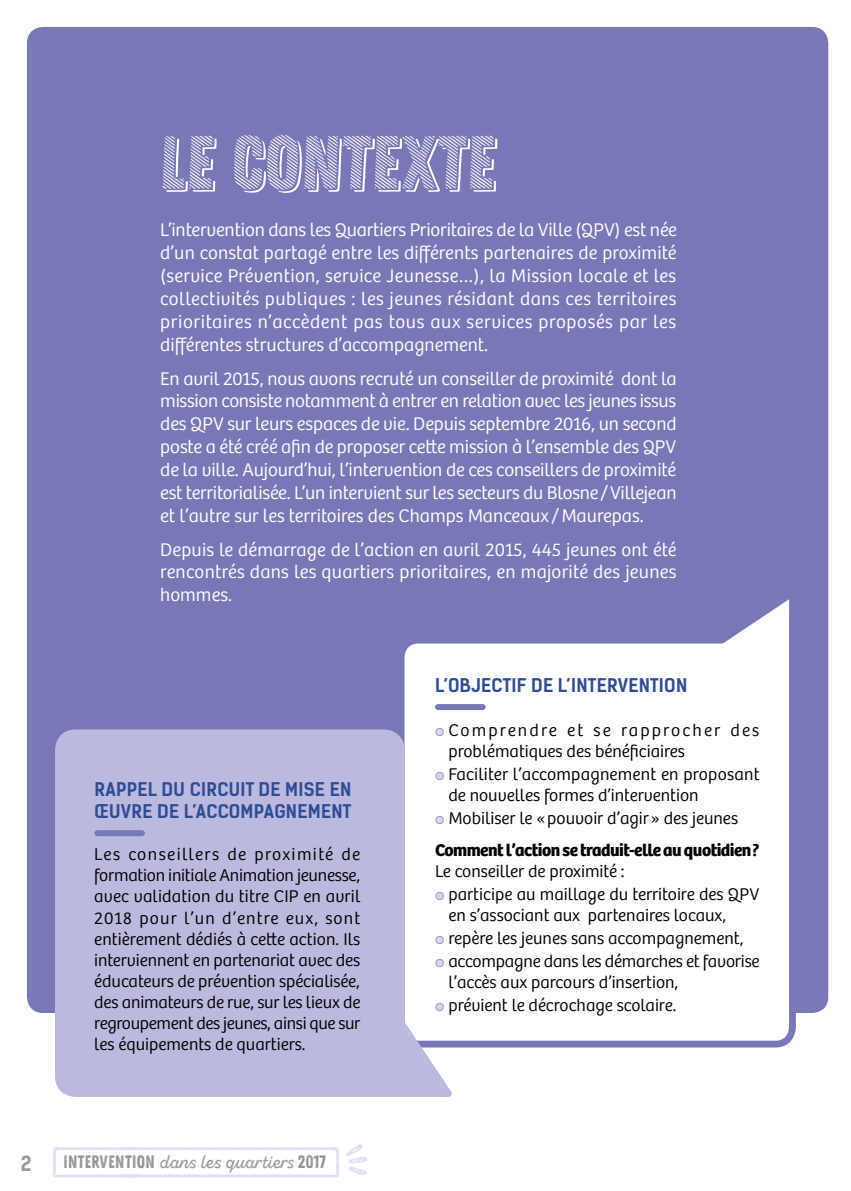
<style>
.page{position:relative;width:851px;height:1191px;background:#fff}
.page>*{position:absolute;margin:0;border:0;box-sizing:border-box;transform-origin:0 0}
.t1{font:75.6px "Zing Rust D1 Base Sh 1";color:#fff}
.t2{font:20px "Kelson Sans Bold BG";color:#9c9c9d}
.t3{font:300 19px/22.8px "Bree";color:#fff;text-align:justify}
.t4{font:18px/21.6px "Kelson Sans Bold BG";letter-spacing:.015em;color:#2e4c95}
.t5{font:18px "Zing Script Rust SB Demo Base";color:#9c9c9d}
.t6{font:300 17.6px/21.2px "Bree";color:#000}
.t7{font:700 17.6px/32.4px "Bree";letter-spacing:-.03em;color:#000}
.t8{font:300 17.6px/21.2px "Bree";letter-spacing:.095em;color:#000}
.s1{font-family:"Zing Rust D1 Base";font-style:italic;color:#000}
.s2{font-family:"Zing Rust D1 Base";color:#000}
.s3{font-family:"Freight Macro Pro";font-weight:700;font-size:19px;color:#8784bf}
.s4{font-family:"Freight Macro Pro";font-size:19px;color:#8784bf}
.s5{font-weight:300}
</style>
<div class="page">
<svg style="left:346px;top:1144px;width:21px;height:31px"></svg>
<svg style="left:53px;top:1147px;width:286px;height:30px"></svg>
<div style="left:27px;top:27px;width:801px;height:986px;background:#7978b7;border-radius:16px"></div>
<svg style="left:404px;top:599px;width:392px;height:449px"></svg>
<svg style="left:55px;top:726px;width:400px;height:371px"></svg>
<div style="left:438px;top:704px;width:44px;height:6px;background:#7978b7"></div>
<div style="left:97px;top:830px;width:45px;height:6px;background:#7978b7"></div>
<h1 class="t1" style="left:160px;top:118px;width:337px">LE CONTEXTE</h1>
<p class="t3" style="left:160px;top:219px;width:518px">L’intervention dans les Quartiers Prioritaires de la Ville (QPV) est née d’un constat partagé entre les différents partenaires de proximité (service Prévention, service Jeunesse…), la Mission locale et les collectivités publiques : les jeunes résidant dans ces territoires prioritaires n’accèdent pas tous aux services proposés par les différentes structures d’accompagnement.</p>
<p class="t3" style="left:160px;top:367px;width:518px">En avril 2015, nous avons recruté un conseiller de proximité dont la mission consiste notamment à entrer en relation avec les jeunes issus des QPV sur leurs espaces de vie. Depuis septembre 2016, un second poste a été créé afin de proposer cette mission à l’ensemble des QPV de la ville. Aujourd’hui, l’intervention de ces conseillers de proximité est territorialisée. L’un intervient sur les secteurs du Blosne/Villejean et l’autre sur les territoires des Champs Manceaux /Maurepas.</p>
<p class="t3" style="left:160px;top:538px;width:517px">Depuis le démarrage de l’action en avril 2015, 445 jeunes ont été rencontrés dans les quartiers prioritaires, en majorité des jeunes hommes.</p>
<p class="t4" style="left:94px;top:779px;width:258px">RAPPEL DU CIRCUIT DE MISE EN<br>ŒUVRE DE L’ACCOMPAGNEMENT</p>
<p class="t6" style="left:94px;top:844px;width:267px;text-align:justify">Les conseillers de proximité de formation initiale Animation jeunesse, avec validation du titre CIP en avril 2018 pour l’un d’entre eux, sont entièrement dédiés à cette action. Ils interviennent en partenariat avec des éducateurs de prévention spécialisée, des animateurs de rue, sur les lieux de regroupement des jeunes, ainsi que sur les équipements de quartiers.</p>
<p class="t2" style="left:21px;top:1151px;width:12px">2</p>
<p class="t5" style="left:64px;top:1151px;width:264px"><span class="s1">INTERVENTION</span> dans les quartiers <span class="s2">2017</span></p>
<p class="t4" style="left:435px;top:674px;width:253px">L’OBJECTIF DE L’INTERVENTION</p>
<p class="t8" style="left:448px;top:719px;width:312px;text-indent:-13px"><span class="s3">W</span> Comprendre et se rapprocher des problématiques des bénéficiaires</p>
<p class="t6" style="left:448px;top:763px;width:313px;text-indent:-13px"><span class="s3">W</span> Faciliter l’accompagnement en proposant de nouvelles formes d’intervention</p>
<p class="t7" style="left:435px;top:801px;width:326px"><span class="s4">W</span> <span class="s5">Mobiliser le «pouvoir d’agir » des jeunes<br></span>Comment l’action se traduit-elle au quotidien?</p>
<p class="t6" style="left:435px;top:860px;width:326px;line-height:22.8px">Le conseiller de proximité :<br><span class="s3">W</span> participe au maillage du territoire des QPV</p>
<p class="t6" style="left:435px;top:904px;width:326px;line-height:22.8px;text-indent:13px">en s’associant aux partenaires locaux,<br><span class="s3">W</span> repère les jeunes sans accompagnement,<br><span class="s3">W</span> accompagne dans les démarches et favorise</p>
<p class="t6" style="left:435px;top:971px;width:245px;line-height:22.8px;text-align:right">l’accès aux parcours d’insertion,<br><span class="s3">W</span> prévient le décrochage scolaire.</p>
</div>
